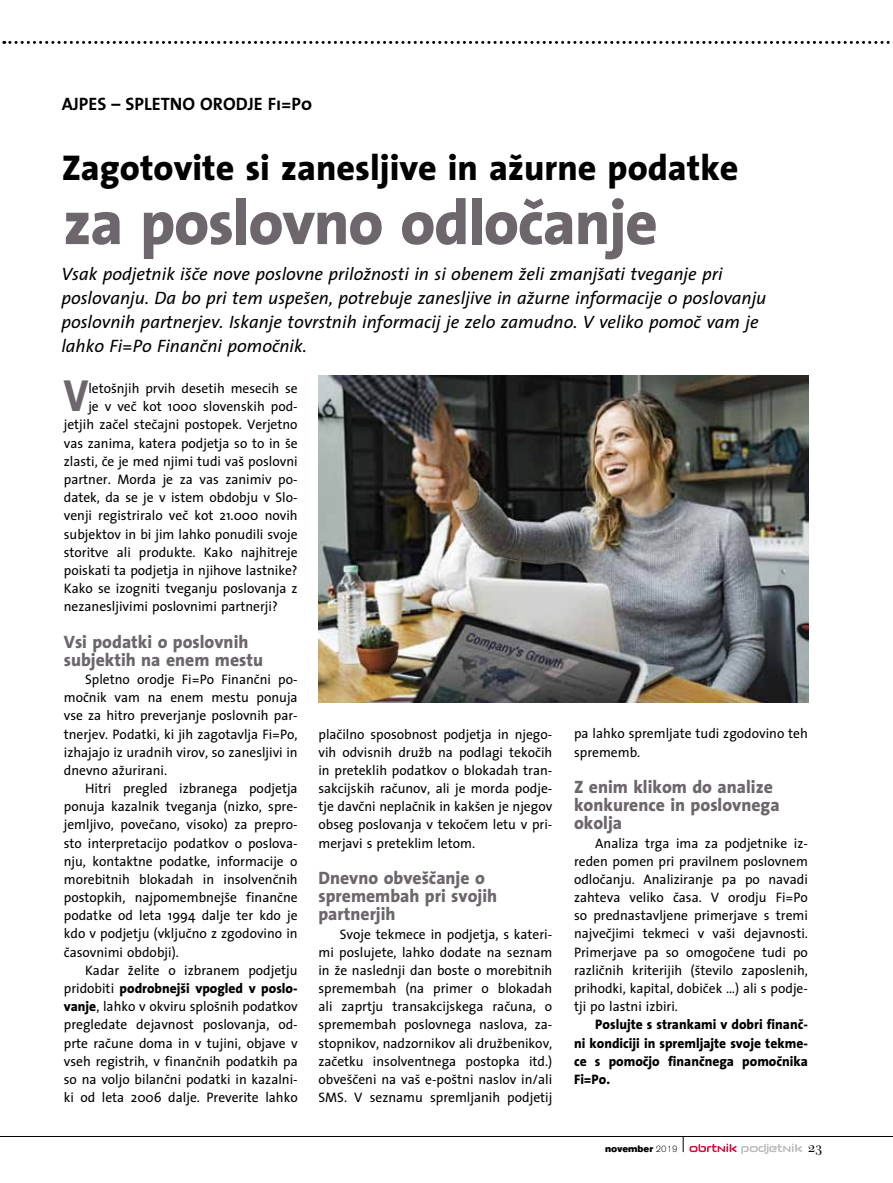
<style>
.page{position:relative;width:893px;height:1183px;background:#fff}
.page>*{position:absolute;margin:0;border:0;box-sizing:border-box;transform-origin:0 0}
.t1{font:800 63px "The Sans X";letter-spacing:-.02em;color:#6d666c}
.t2{font:800 45.3px "The Sans X";color:#6d666c;scale:.85 1}
.t3{font:800 36px "The Sans X";color:#000}
.t4{font:italic 18px/24px "The Sans X";color:#000}
.t5{font:800 18px/18.1px "The Sans X";color:#6d666c}
.t6{font:700 18px "The Sans Caps X";color:#000}
.t7{font:15px "Bodoni Ant SCX Ligh";color:#000}
.t8{font:13.8px/18.1px "The Sans X";color:#000;text-align:justify}
.t9{font:800 13.8px/18.1px "The Sans X";color:#000;text-align:justify}
.t10{font:900 9.75px "Accius X";color:#000}
.s1{font-weight:800}
.s2{font-weight:300}
</style>
<div class="page">
<svg style="left:4px;top:41px;width:889px;height:3px"></svg>
<hr style="left:0;top:1135px;width:893px;height:1px;background:#000">
<svg style="left:683px;top:1136px;width:119px;height:17px"></svg>
<img style="left:318px;top:376px;width:490px;height:326px">
<h3 class="t6" style="left:62px;top:94px;width:252px">AJPES – SPLETNO ORODJE Fi=Po</h3>
<h3 class="t3" style="left:62px;top:147px;width:678px">Zagotovite si zanesljive in ažurne podatke</h3>
<h1 class="t1" style="left:63px;top:186px;width:596px">za poslovno odločanje</h1>
<p class="t4" style="left:61px;top:262px;width:707px">Vsak podjetnik išče nove poslovne priložnosti in si obenem želi zmanjšati tveganje pri poslovanju. Da bo pri tem uspešen, potrebuje zanesljive in ažurne informacije o poslovanju poslovnih partnerjev. Iskanje tovrstnih informacij je zelo zamudno. V veliko pomoč vam je lahko Fi=Po Finančni pomočnik.</p>
<h2 class="t2" style="left:64px;top:369px;width:30px">V</h2>
<p class="t8" style="left:88px;top:379px;width:211px">letošnjih prvih desetih mesecih se</p>
<p class="t8" style="left:88px;top:398px;width:211px">je v več kot 1000 slovenskih pod-</p>
<p class="t8" style="left:64px;top:416px;width:235px">jetjih začel stečajni postopek. Verjetno</p>
<p class="t8" style="left:64px;top:434px;width:235px">vas zanima, katera podjetja so to in še</p>
<p class="t8" style="left:64px;top:452px;width:235px">zlasti, če je med njimi tudi vaš poslovni</p>
<p class="t8" style="left:64px;top:470px;width:235px">partner. Morda je za vas zanimiv po-</p>
<p class="t8" style="left:64px;top:488px;width:235px">datek, da se je v istem obdobju v Slo-</p>
<p class="t8" style="left:64px;top:506px;width:235px">venji registriralo več kot 21.000 novih</p>
<p class="t8" style="left:64px;top:525px;width:235px">subjektov in bi jim lahko ponudili svoje</p>
<p class="t8" style="left:64px;top:543px;width:235px">storitve ali produkte. Kako najhitreje</p>
<p class="t8" style="left:64px;top:561px;width:235px">poiskati ta podjetja in njihove lastnike?</p>
<p class="t8" style="left:64px;top:579px;width:235px">Kako se izogniti tveganju poslovanja z</p>
<p class="t8" style="left:64px;top:597px;width:215px">nezanesljivimi poslovnimi partnerji?</p>
<h3 class="t5" style="left:64px;top:632px;width:201px">Vsi podatki o poslovnih subjektih na enem mestu</h3>
<p class="t8" style="left:64px;top:670px;width:235px;text-indent:21px">Spletno orodje Fi=Po Finančni po&shy;močnik vam na enem mestu ponuja vse za hitro preverjanje poslovnih par&shy;tnerjev. Podatki, ki jih zagotavlja Fi=Po, izhajajo iz uradnih virov, so zanesljivi in dnevno ažurirani.</p>
<p class="t8" style="left:64px;top:779px;width:235px;text-indent:21px">Hitri pregled izbranega podjetja ponuja kazalnik tveganja (nizko, spre&shy;jemljivo, povečano, visoko) za prepro&shy;sto interpretacijo podatkov o poslova&shy;nju, kontaktne podatke, informacije o morebitnih blokadah in insolvenčnih postopkih, najpomembnejše finančne podatke od leta 1994 dalje ter kdo je kdo v podjetju (vključno z zgodovino in časovnimi obdobji).</p>
<p class="t8" style="left:64px;top:961px;width:235px;text-indent:21px">Kadar želite o izbranem podjetju pridobiti <span class="s1">podrobnejši vpogled v poslo&shy;vanje</span>, lahko v okviru splošnih podatkov pregledate dejavnost poslovanja, od&shy;prte račune doma in v tujini, objave v vseh registrih, v finančnih podatkih pa so na voljo bilančni podatki in kazalni&shy;ki od leta 2006 dalje. Preverite lahko</p>
<p class="t8" style="left:318px;top:724px;width:235px">plačilno sposobnost podjetja in njego&shy;vih odvisnih družb na podlagi tekočih in preteklih podatkov o blokadah tran&shy;sakcijskih računov, ali je morda podje&shy;tje davčni neplačnik in kakšen je njegov obseg poslovanja v tekočem letu v pri&shy;merjavi s preteklim letom.</p>
<h3 class="t5" style="left:318px;top:868px;width:180px">Dnevno obveščanje o spremembah pri svojih partnerjih</h3>
<p class="t8" style="left:318px;top:924px;width:235px;text-indent:21px">Svoje tekmece in podjetja, s kateri&shy;mi poslujete, lahko dodate na seznam in že naslednji dan boste o morebitnih spremembah (na primer o blokadah ali zaprtju transakcijskega računa, o spremembah poslovnega naslova, za&shy;stopnikov, nadzornikov ali družbenikov, začetku insolventnega postopka itd.) obveščeni na vaš e-poštni naslov in/ali SMS. V seznamu spremljanih podjetij</p>
<p class="t8" style="left:574px;top:724px;width:235px">pa lahko spremljate tudi zgodovino teh sprememb.</p>
<h3 class="t5" style="left:574px;top:777px;width:207px">Z enim klikom do analize konkurence in poslovnega okolja</h3>
<p class="t8" style="left:574px;top:833px;width:235px;text-indent:21px">Analiza trga ima za podjetnike iz&shy;reden pomen pri pravilnem poslovnem odločanju. Analiziranje pa po navadi zahteva veliko časa. V orodju Fi=Po so prednastavljene primerjave s tremi največjimi tekmeci v vaši dejavnosti.<br>Primerjave pa so omogočene tudi po različnih kriterijih (število zaposlenih, prihodki, kapital, dobiček …) ali s podje&shy;tji po lastni izbiri.</p>
<p class="t9" style="left:574px;top:1015px;width:235px;text-indent:21px">Poslujte s strankami v dobri finanč&shy;ni kondiciji in spremljajte svoje tekme&shy;ce s pomočjo finančnega pomočnika Fi=Po.</p>
<p class="t10" style="left:605px;top:1142px;width:74px">november <span class="s2">2019</span></p>
<p class="t7" style="left:808px;top:1138px;width:16px">23</p>
</div>
